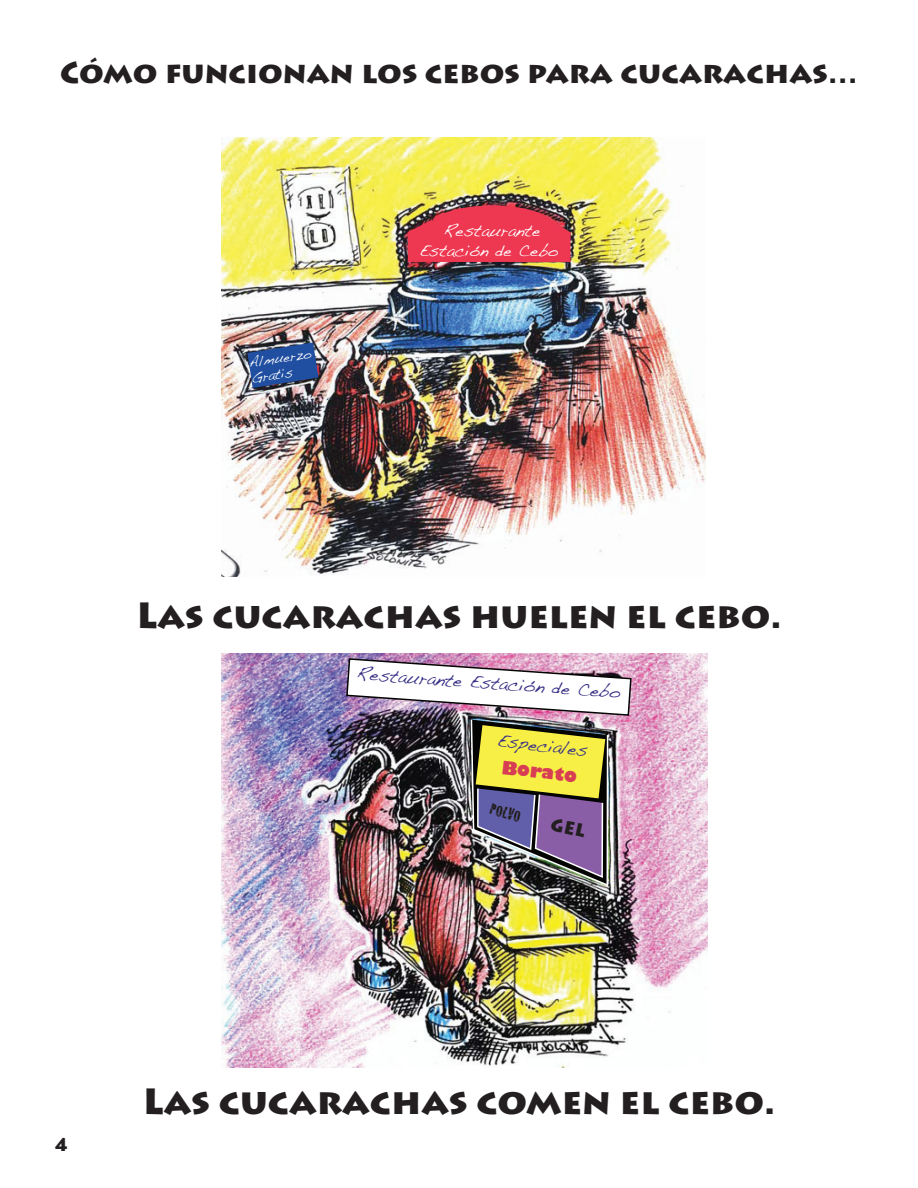
<style>
.page{position:relative;width:918px;height:1188px;background:#fff}
.page>*{position:absolute;margin:0;border:0;box-sizing:border-box;transform-origin:0 0}
.t1{font:900 36px "Lithos Pro";color:#231f20}
.t2{font:900 30px "Lithos Pro";color:#231f20}
.t3{font:18px "Handwriting Dakota";color:#383185}
.t4{font:800 18px "Gill Sans";color:#d73e54}
.t5{font:900 18px "Lithos Pro";color:#231f20}
.t6{font:16.5px/19.8px "Handwriting Dakota";color:#fdfcfd;text-align:center}
.t7{font:16.5px "Cracked";color:#231f20}
.t8{font:13.5px/16.2px "Handwriting Dakota";color:#fdfdfd}
</style>
<div class="page">
<img style="left:221px;top:137px;width:485px;height:439px">
<img style="left:221px;top:654px;width:486px;height:414px">
<svg style="left:408px;top:205px;width:163px;height:57px;background:#da3d50"></svg>
<svg style="left:247px;top:343px;width:72px;height:45px;background:#385996"></svg>
<img style="left:345px;top:657px;width:287px;height:230px">
<p class="t2" style="left:60px;top:54px;width:799px">Cómo funcionan los cebos para cucarachas…</p>
<p class="t8" style="left:248px;top:354px;width:65px;rotate:-9deg">Almuerzo<br>Gratis</p>
<p class="t6" style="left:420px;top:220px;width:140px">Restaurante<br>Estación de Cebo</p>
<p class="t1" style="left:136px;top:593px;width:647px">Las cucarachas huelen el cebo.</p>
<p class="t3" style="left:357px;top:663px;width:266px;rotate:4deg">Restaurante Estación de Cebo</p>
<p class="t3" style="left:498px;top:730px;width:92px;rotate:6deg">Especiales</p>
<p class="t4" style="left:503px;top:756px;width:77px;rotate:6deg">Borato</p>
<p class="t7" style="left:494px;top:796px;width:33px;rotate:16deg">POLVO</p>
<p class="t5" style="left:54px;top:1134px;width:16px">4</p>
<p class="t1" style="left:143px;top:1079px;width:634px">Las cucarachas comen el cebo.</p>
</div>
